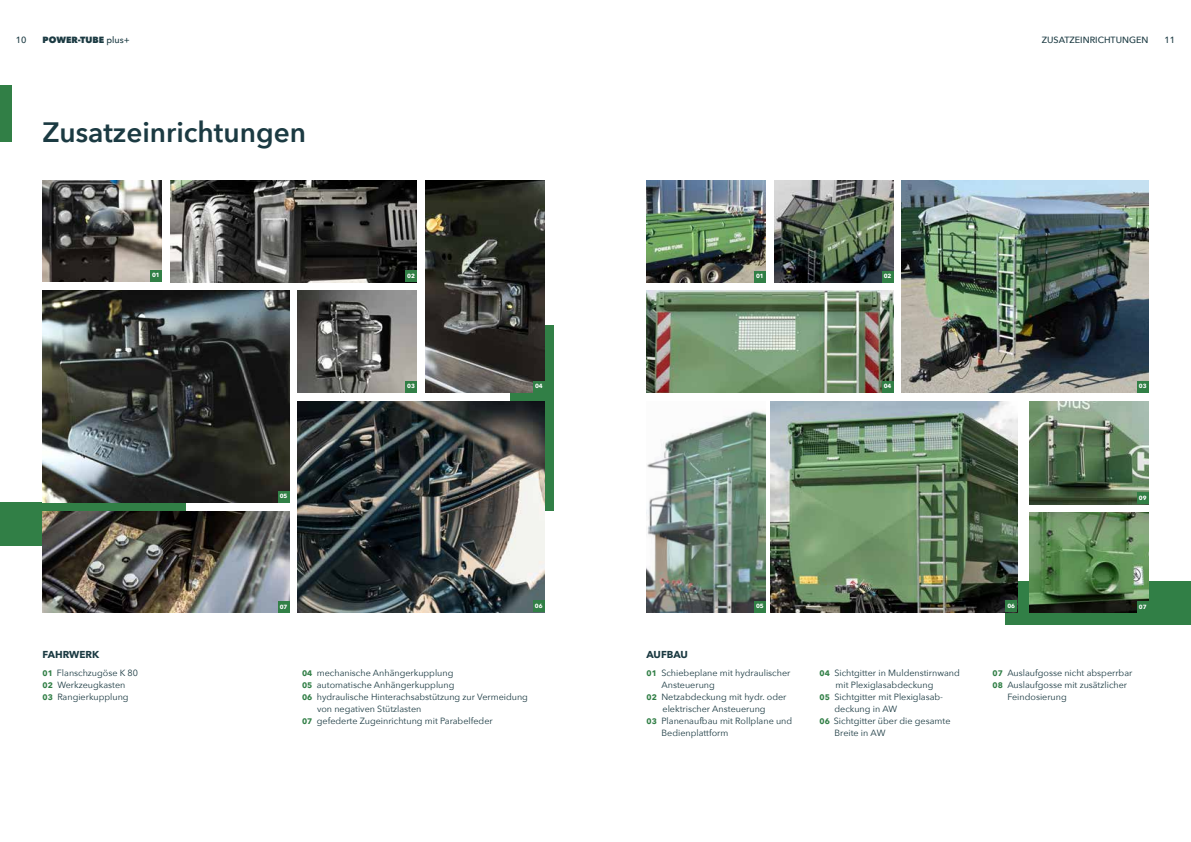
<style>
.page{position:relative;width:1191px;height:842px;background:#fff}
.page>*{position:absolute;margin:0;border:0;box-sizing:border-box;transform-origin:0 0}
.t1{font:600 28px "Avenir Next";color:#1b3a42}
.t2{font:700 10px "Avenir Next LT Pro";color:#1b3a42}
.t3{font:9px/12px "Avenir Next";color:#1b3a42}
.t4{font:500 9px "Avenir Next";color:#1b3a42}
.t5{font:800 9px "Avenir Next";color:#1b3a42}
.t6{font:700 6px "Avenir Next LT Pro";color:#fff}
.s1{font-weight:500}
.s2{font-family:"Avenir Next LT Pro";font-weight:700;font-size:8px;color:#317f46}
</style>
<div class="page">
<div style="left:1005px;top:581px;width:186px;height:43px;background:#317f46"></div>
<div style="left:0;top:502px;width:186px;height:44px;background:#317f46"></div>
<div style="left:510px;top:326px;width:44px;height:185px;background:#317f46"></div>
<img style="left:646px;top:180px;width:119px;height:102px">
<img style="left:425px;top:180px;width:119px;height:212px">
<img style="left:774px;top:180px;width:119px;height:102px">
<img style="left:170px;top:180px;width:247px;height:102px">
<img style="left:1029px;top:401px;width:119px;height:103px">
<img style="left:646px;top:411px;width:119px;height:201px">
<img style="left:43px;top:511px;width:246px;height:101px">
<img style="left:1029px;top:512px;width:119px;height:101px">
<img style="left:43px;top:290px;width:246px;height:212px">
<img style="left:298px;top:291px;width:119px;height:101px">
<img style="left:43px;top:180px;width:119px;height:102px">
<img style="left:770px;top:401px;width:247px;height:211px">
<img style="left:298px;top:401px;width:246px;height:211px">
<div style="left:0;top:85px;width:11px;height:57px;background:#317f46"></div>
<div style="left:150px;top:270px;width:12px;height:12px;background:#317f46"></div>
<div style="left:405px;top:271px;width:12px;height:11px;background:#317f46"></div>
<div style="left:405px;top:381px;width:12px;height:11px;background:#317f46"></div>
<div style="left:533px;top:381px;width:11px;height:11px;background:#317f46"></div>
<div style="left:278px;top:491px;width:11px;height:11px;background:#317f46"></div>
<div style="left:533px;top:601px;width:11px;height:11px;background:#317f46"></div>
<div style="left:278px;top:602px;width:11px;height:11px;background:#317f46"></div>
<div style="left:754px;top:271px;width:11px;height:11px;background:#317f46"></div>
<div style="left:882px;top:271px;width:11px;height:11px;background:#317f46"></div>
<div style="left:754px;top:601px;width:11px;height:11px;background:#317f46"></div>
<div style="left:1005px;top:601px;width:12px;height:11px;background:#317f46"></div>
<div style="left:1137px;top:493px;width:11px;height:11px;background:#317f46"></div>
<div style="left:1137px;top:602px;width:11px;height:11px;background:#317f46"></div>
<img style="left:901px;top:180px;width:247px;height:212px">
<img style="left:646px;top:291px;width:247px;height:101px">
<div style="left:882px;top:381px;width:11px;height:11px;background:#317f46"></div>
<div style="left:1137px;top:381px;width:11px;height:11px;background:#317f46"></div>
<p class="t4" style="left:16px;top:32px;width:12px">10</p>
<p class="t5" style="left:43px;top:34px;width:89px">POWER-TUBE <span class="s1">plus+</span></p>
<p class="t4" style="left:1164px;top:32px;width:12px">11</p>
<p class="t4" style="left:1041px;top:32px;width:108px">ZUSATZEINRICHTUNGEN</p>
<h1 class="t1" style="left:43px;top:108px;width:265px">Zusatzeinrichtungen</h1>
<p class="t6" style="left:152px;top:271px;width:9px">01</p>
<p class="t6" style="left:407px;top:272px;width:9px">02</p>
<p class="t6" style="left:756px;top:272px;width:9px">01</p>
<p class="t6" style="left:883px;top:272px;width:9px">02</p>
<p class="t6" style="left:407px;top:382px;width:9px">03</p>
<p class="t6" style="left:535px;top:382px;width:9px">04</p>
<p class="t6" style="left:887px;top:382px;width:5px">3</p>
<p class="t6" style="left:1142px;top:382px;width:5px">7</p>
<p class="t6" style="left:883px;top:382px;width:9px">04</p>
<p class="t6" style="left:1138px;top:382px;width:9px">03</p>
<p class="t6" style="left:280px;top:492px;width:9px">05</p>
<p class="t6" style="left:1138px;top:494px;width:9px">09</p>
<p class="t6" style="left:280px;top:603px;width:9px">07</p>
<p class="t6" style="left:535px;top:602px;width:9px">06</p>
<p class="t6" style="left:756px;top:602px;width:9px">05</p>
<p class="t6" style="left:1007px;top:602px;width:9px">06</p>
<p class="t6" style="left:1138px;top:603px;width:9px">07</p>
<p class="t2" style="left:43px;top:648px;width:58px">FAHRWERK</p>
<p class="t3" style="left:43px;top:666px;width:97px"><span class="s2">01</span> Flanschzugöse K 80<br><span class="s2">02</span> Werkzeugkasten<br><span class="s2">03</span> Rangierkupplung</p>
<p class="t3" style="left:302px;top:666px;width:153px"><span class="s2">04</span> mechanische Anhängerkupplung</p>
<p class="t3" style="left:302px;top:678px;width:154px"><span class="s2">05</span> automatische Anhängerkupplung</p>
<p class="t3" style="left:302px;top:690px;width:227px"><span class="s2">06</span> hydraulische Hinterachsabstützung zur Vermeidung</p>
<p class="t3" style="left:317px;top:702px;width:106px">von negativen Stützlasten</p>
<p class="t3" style="left:302px;top:714px;width:192px"><span class="s2">07</span> gefederte Zugeinrichtung mit Parabelfeder</p>
<p class="t2" style="left:646px;top:648px;width:43px">AUFBAU</p>
<p class="t3" style="left:646px;top:666px;width:145px"><span class="s2">01</span> Schiebeplane mit hydraulischer</p>
<p class="t3" style="left:661px;top:678px;width:55px">Ansteuerung</p>
<p class="t3" style="left:646px;top:690px;width:141px"><span class="s2">02</span> Netzabdeckung mit hydr. oder</p>
<p class="t3" style="left:662px;top:702px;width:105px">elektrischer Ansteuerung</p>
<p class="t3" style="left:646px;top:714px;width:147px"><span class="s2">03</span> Planenaufbau mit Rollplane und</p>
<p class="t3" style="left:661px;top:726px;width:68px">Bedienplattform</p>
<p class="t3" style="left:819px;top:666px;width:142px"><span class="s2">04</span> Sichtgitter in Muldenstirnwand</p>
<p class="t3" style="left:835px;top:678px;width:99px">mit Plexiglasabdeckung</p>
<p class="t3" style="left:819px;top:690px;width:125px"><span class="s2">05</span> Sichtgitter mit Plexiglasab-</p>
<p class="t3" style="left:834px;top:702px;width:64px">deckung in AW</p>
<p class="t3" style="left:819px;top:714px;width:133px"><span class="s2">06</span> Sichtgitter über die gesamte</p>
<p class="t3" style="left:834px;top:726px;width:52px">Breite in AW</p>
<p class="t3" style="left:992px;top:666px;width:141px"><span class="s2">07</span> Auslaufgosse nicht absperrbar</p>
<p class="t3" style="left:992px;top:678px;width:136px"><span class="s2">08</span> Auslaufgosse mit zusätzlicher</p>
<p class="t3" style="left:1007px;top:690px;width:61px">Feindosierung</p>
</div>
